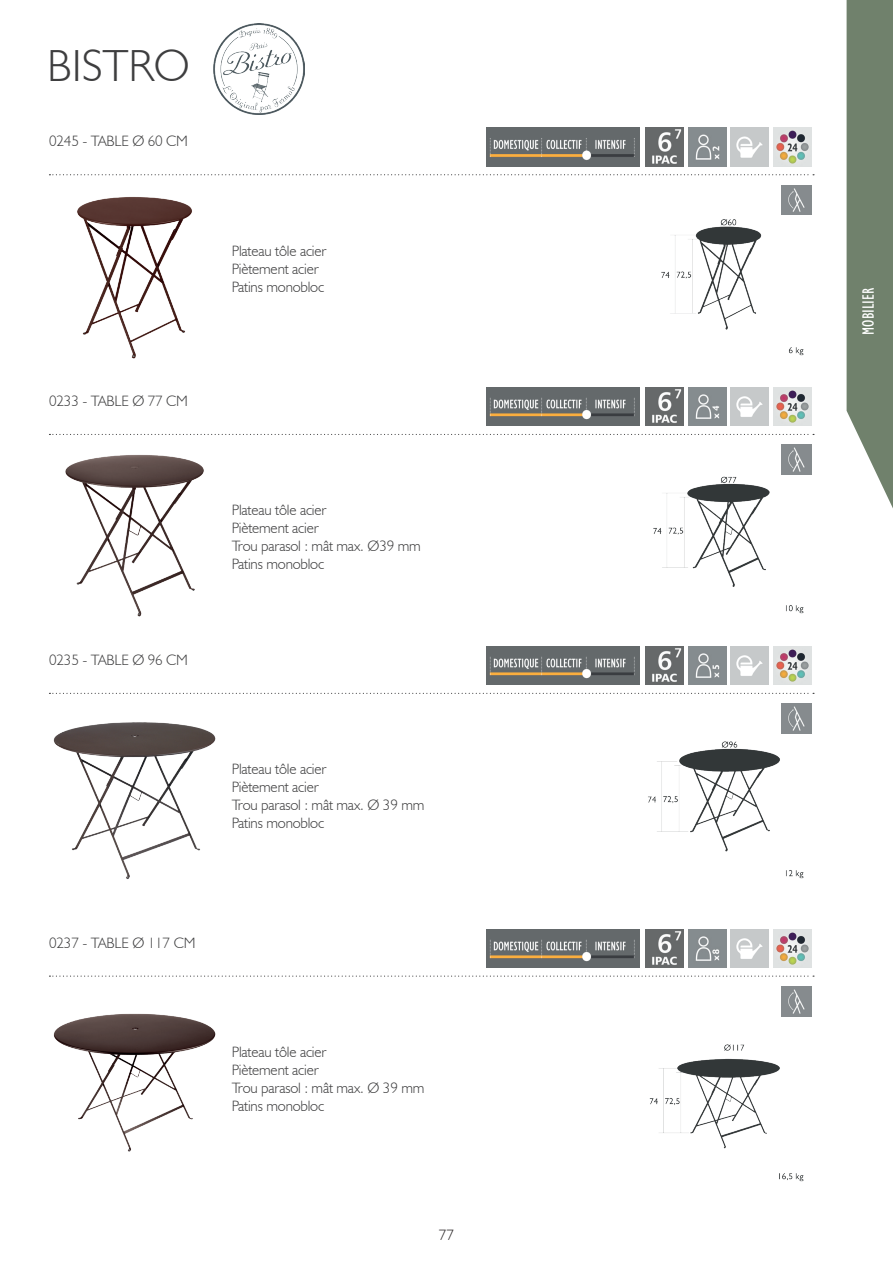
<style>
.page{position:relative;width:893px;height:1263px;background:#fff}
.page>*{position:absolute;margin:0;border:0;box-sizing:border-box;transform-origin:0 0}
.t1{font:300 45px "Humanist 521 BT";color:#3e3e3f}
.t2{font:condensed 16.5px "Humanist 521 BT";color:#fff}
.t3{font:300 15px/18px "Humanist 521 BT";letter-spacing:-.01em;color:#3e3e3f}
.t4{font:300 15px "Humanist 521 BT";color:#231f20}
</style>
<div class="page">
<svg style="left:847px;top:0;width:46px;height:508px;background:#7d8c79"></svg>
<svg style="left:49px;top:434px;width:765px;height:1px"></svg>
<img style="left:65px;top:455px;width:139px;height:162px">
<img style="left:782px;top:445px;width:29px;height:6px">
<img style="left:486px;top:388px;width:153px;height:38px">
<img style="left:646px;top:388px;width:38px;height:38px">
<img style="left:688px;top:388px;width:38px;height:38px">
<img style="left:731px;top:388px;width:38px;height:38px">
<img style="left:773px;top:388px;width:38px;height:38px">
<img style="left:653px;top:451px;width:159px;height:163px">
<svg style="left:49px;top:174px;width:765px;height:1px"></svg>
<img style="left:77px;top:197px;width:115px;height:162px">
<img style="left:782px;top:185px;width:29px;height:7px">
<img style="left:486px;top:128px;width:153px;height:38px">
<img style="left:646px;top:128px;width:38px;height:38px">
<img style="left:688px;top:128px;width:38px;height:38px">
<img style="left:731px;top:128px;width:38px;height:38px">
<img style="left:773px;top:128px;width:38px;height:38px">
<img style="left:661px;top:192px;width:151px;height:164px">
<svg style="left:49px;top:975px;width:765px;height:2px"></svg>
<img style="left:53px;top:1013px;width:163px;height:139px">
<img style="left:782px;top:986px;width:29px;height:30px">
<img style="left:486px;top:929px;width:153px;height:38px">
<img style="left:646px;top:929px;width:38px;height:38px">
<img style="left:688px;top:929px;width:38px;height:38px">
<img style="left:731px;top:929px;width:38px;height:38px">
<img style="left:773px;top:929px;width:38px;height:38px">
<img style="left:649px;top:1044px;width:155px;height:138px">
<svg style="left:49px;top:693px;width:765px;height:1px"></svg>
<img style="left:53px;top:722px;width:163px;height:158px">
<img style="left:782px;top:704px;width:29px;height:11px">
<img style="left:486px;top:646px;width:153px;height:39px">
<img style="left:646px;top:646px;width:38px;height:39px">
<img style="left:688px;top:646px;width:38px;height:39px">
<img style="left:731px;top:646px;width:38px;height:39px">
<img style="left:773px;top:646px;width:38px;height:39px">
<img style="left:648px;top:715px;width:164px;height:164px">
<img style="left:213px;top:24px;width:91px;height:90px">
<h1 class="t1" style="left:47px;top:38px;width:144px">BISTRO</h1>
<p class="t3" style="left:49px;top:132px;width:140px">0245 - TABLE Ø 60 CM</p>
<p class="t3" style="left:49px;top:392px;width:140px">0233 - TABLE Ø 77 CM</p>
<p class="t3" style="left:49px;top:650px;width:140px">0235 - TABLE Ø 96 CM</p>
<p class="t3" style="left:232px;top:242px;width:96px">Plateau tôle acier<br>Piètement acier<br>Patins monobloc</p>
<p class="t3" style="left:232px;top:501px;width:191px">Plateau tôle acier<br>Piètement acier<br>Trou parasol : mât max. Ø39 mm<br>Patins monobloc</p>
<p class="t3" style="left:232px;top:760px;width:194px">Plateau tôle acier<br>Piètement acier<br>Trou parasol : mât max. Ø 39 mm<br>Patins monobloc</p>
<p class="t3" style="left:49px;top:933px;width:148px">0237 - TABLE Ø 117 CM</p>
<p class="t3" style="left:232px;top:1042px;width:194px">Plateau tôle acier<br>Piètement acier<br>Trou parasol : mât max. Ø 39 mm<br>Patins monobloc</p>
<p class="t4" style="left:439px;top:1226px;width:17px">77</p>
<p class="t2" style="left:859px;top:335px;width:49px;rotate:-90deg">MOBILIER</p>
</div>
